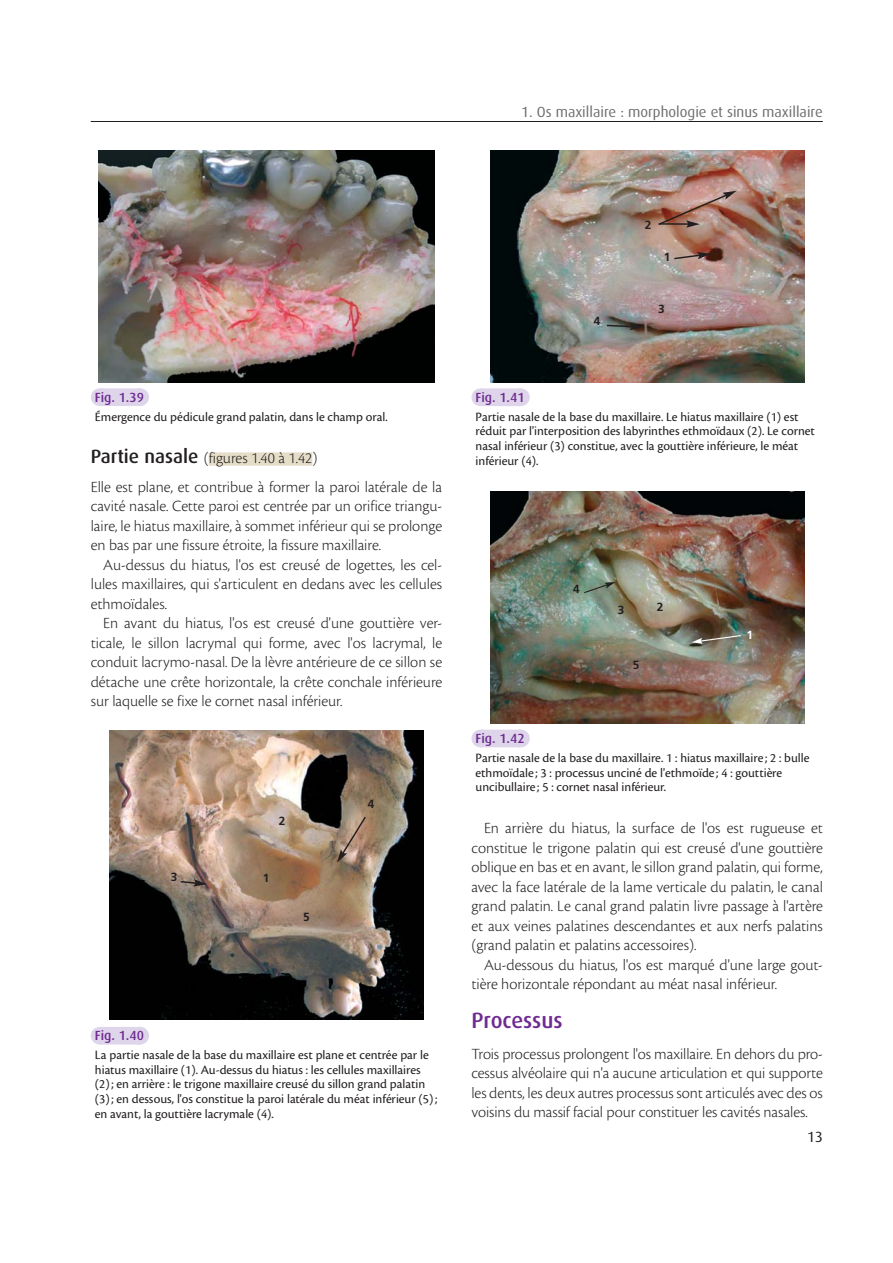
<style>
.page{position:relative;width:893px;height:1263px;background:#fff}
.page>*{position:absolute;margin:0;border:0;box-sizing:border-box;transform-origin:0 0}
.t1{font:500 22.2px "Dax";color:#6f2b91}
.t2{font:300 16.2px/19.5px "Cronos Pro";color:#231f20;text-align:justify}
.t3{font:14.7px "Dax";color:#6d6e70}
.t4{font:14.7px "Dax";color:#231f20}
.t5{font:13.35px/14.5px "Cronos Pro";color:#231f20}
.t6{font:500 13.35px "Dax";color:#6f2b91}
.t7{font:700 11.85px "Frutiger";color:#231f20}
.t8{font:700 11.85px "Frutiger";color:#fff}
.s1{font-family:"Dax";font-weight:500;font-size:19.2px}
</style>
<div class="page">
<hr style="left:91px;top:121px;width:732px;height:1px;background:#231f20">
<div style="left:209px;top:452px;width:103px;height:14px;background:#e5ddc8"></div>
<img style="left:99px;top:150px;width:335px;height:232px">
<div style="left:100px;top:388px;width:39px;height:18px;background:#ded5ea"></div>
<svg style="left:119px;top:388px;width:21px;height:18px"></svg>
<img style="left:110px;top:731px;width:313px;height:289px">
<svg style="left:337px;top:815px;width:30px;height:48px"></svg>
<svg style="left:179px;top:879px;width:28px;height:8px"></svg>
<div style="left:100px;top:1027px;width:39px;height:18px;background:#ded5ea"></div>
<svg style="left:119px;top:1027px;width:21px;height:18px"></svg>
<img style="left:490px;top:150px;width:314px;height:232px">
<svg style="left:657px;top:191px;width:79px;height:37px;background:#a67b6e"></svg>
<svg style="left:673px;top:252px;width:38px;height:8px"></svg>
<svg style="left:605px;top:323px;width:38px;height:7px"></svg>
<div style="left:480px;top:388px;width:40px;height:18px;background:#ded5ea"></div>
<svg style="left:500px;top:388px;width:21px;height:18px"></svg>
<img style="left:490px;top:491px;width:314px;height:233px">
<svg style="left:583px;top:582px;width:33px;height:12px"></svg>
<svg style="left:691px;top:634px;width:51px;height:10px"></svg>
<div style="left:480px;top:730px;width:40px;height:17px;background:#ded5ea"></div>
<svg style="left:520px;top:730px;width:1px;height:17px"></svg>
<p class="t3" style="left:521px;top:105px;width:303px">1. Os maxillaire : morphologie et sinus maxillaire</p>
<p class="t6" style="left:95px;top:389px;width:50px">Fig. 1.39</p>
<p class="t5" style="left:95px;top:410px;width:294px">Émergence du pédicule grand palatin, dans le champ oral.</p>
<p class="t2" style="left:91px;top:445px;width:353px;line-height:28.3px"><span class="s1">Partie nasale</span> ( figures 1.40 à 1.42 )<br>Elle est plane, et contribue à former la paroi latérale de la</p>
<p class="t2" style="left:91px;top:498px;width:353px">cavité nasale. Cette paroi est centrée par un orifice triangu&shy;laire, le hiatus maxillaire, à sommet inférieur qui se prolonge en bas par une fissure étroite, la fissure maxillaire.</p>
<p class="t2" style="left:91px;top:556px;width:353px;text-indent:13px">Au-dessus du hiatus, l'os est creusé de logettes, les cel&shy;lules maxillaires, qui s'articulent en dedans avec les cellules ethmoïdales.</p>
<p class="t2" style="left:91px;top:614px;width:353px;text-indent:13px">En avant du hiatus, l'os est creusé d'une gouttière ver&shy;ticale, le sillon lacrymal qui forme, avec l'os lacrymal, le conduit lacrymo-nasal. De la lèvre antérieure de ce sillon se détache une crête horizontale, la crête conchale inférieure sur laquelle se fixe le cornet nasal inférieur.</p>
<p class="t7" style="left:279px;top:816px;width:8px">2</p>
<p class="t7" style="left:171px;top:873px;width:8px">3</p>
<p class="t7" style="left:263px;top:873px;width:8px">1</p>
<p class="t7" style="left:303px;top:912px;width:8px">5</p>
<p class="t7" style="left:368px;top:799px;width:8px">4</p>
<p class="t6" style="left:95px;top:1028px;width:50px">Fig. 1.40</p>
<p class="t5" style="left:95px;top:1049px;width:344px">La partie nasale de la base du maxillaire est plane et centrée par le hiatus maxillaire (1). Au-dessus du hiatus : les cellules maxillaires (2) ; en arrière : le trigone maxillaire creusé du sillon grand palatin (3) ; en dessous, l'os constitue la paroi latérale du méat inférieur (5) ; en avant, la gouttière lacrymale (4).</p>
<p class="t7" style="left:645px;top:220px;width:8px">2</p>
<p class="t7" style="left:664px;top:252px;width:8px">1</p>
<p class="t7" style="left:594px;top:316px;width:8px">4</p>
<p class="t7" style="left:658px;top:305px;width:8px">3</p>
<p class="t6" style="left:476px;top:389px;width:50px">Fig. 1.41</p>
<p class="t5" style="left:476px;top:410px;width:341px">Partie nasale de la base du maxillaire. Le hiatus maxillaire (1) est réduit par l'interposition des labyrinthes ethmoïdaux (2). Le cornet nasal inférieur (3) constitue, avec la gouttière inférieure, le méat inférieur (4).</p>
<p class="t7" style="left:573px;top:585px;width:8px">4</p>
<p class="t7" style="left:618px;top:605px;width:8px">3</p>
<p class="t7" style="left:657px;top:602px;width:8px">2</p>
<p class="t7" style="left:633px;top:660px;width:8px">5</p>
<p class="t8" style="left:746px;top:630px;width:8px">1</p>
<p class="t6" style="left:476px;top:730px;width:50px">Fig. 1.42</p>
<p class="t5" style="left:476px;top:751px;width:335px">Partie nasale de la base du maxillaire. 1 : hiatus maxillaire ; 2 : bulle ethmoïdale ; 3 : processus unciné de l'ethmoïde ; 4 : gouttière uncibullaire ; 5 : cornet nasal inférieur.</p>
<p class="t2" style="left:471px;top:820px;width:353px;text-indent:13px">En arrière du hiatus, la surface de l'os est rugueuse et constitue le trigone palatin qui est creusé d'une gouttière oblique en bas et en avant, le sillon grand palatin, qui forme, avec la face latérale de la lame verticale du palatin, le canal grand palatin. Le canal grand palatin livre passage à l'artère et aux veines palatines descendantes et aux nerfs palatins (grand palatin et palatins accessoires).</p>
<p class="t2" style="left:471px;top:956px;width:353px;text-indent:13px">Au-dessous du hiatus, l'os est marqué d'une large gout&shy;tière horizontale répondant au méat nasal inférieur.</p>
<h1 class="t1" style="left:471px;top:1007px;width:93px">Processus</h1>
<p class="t2" style="left:471px;top:1045px;width:353px">Trois processus prolongent l'os maxillaire. En dehors du pro&shy;cessus alvéolaire qui n'a aucune articulation et qui supporte les dents, les deux autres processus sont articulés avec des os voisins du massif facial pour constituer les cavités nasales.</p>
<p class="t4" style="left:807px;top:1130px;width:17px">13</p>
</div>
